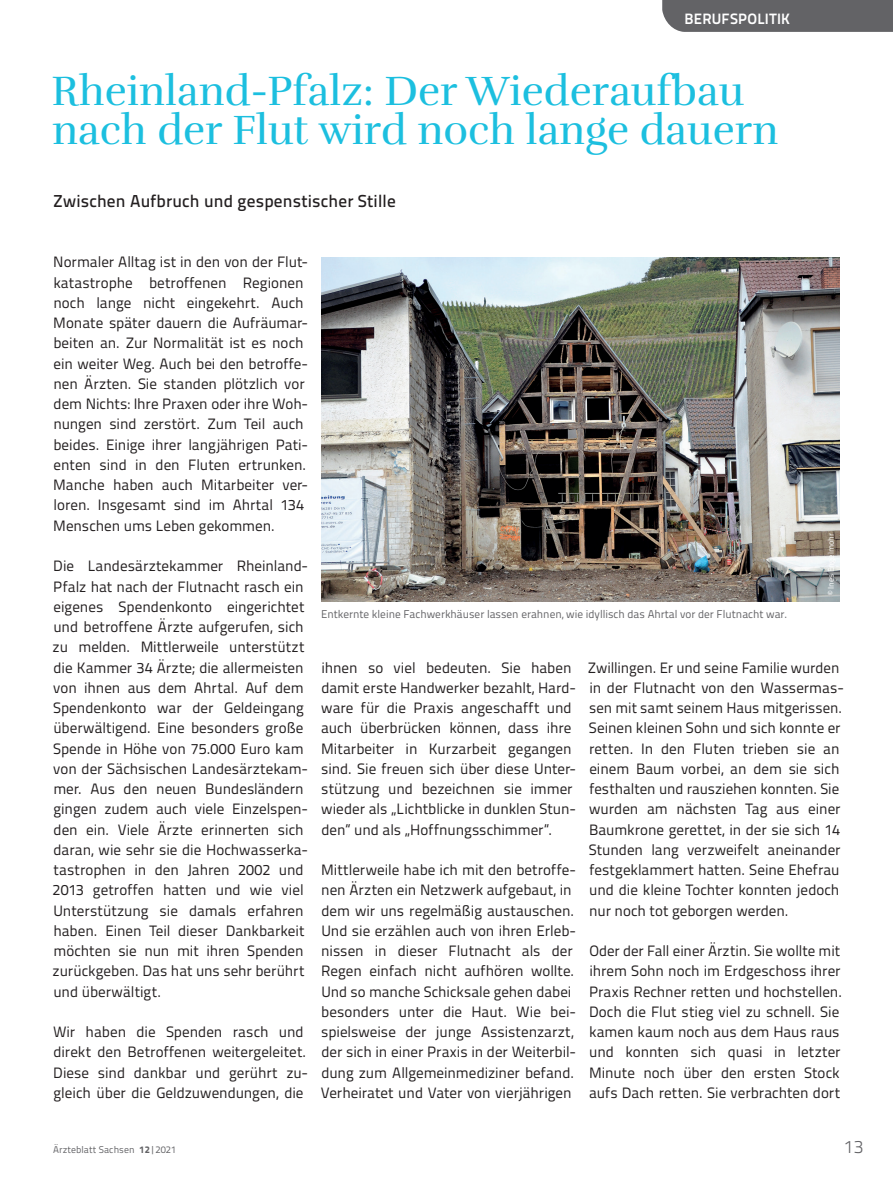
<style>
.page{position:relative;width:893px;height:1191px;background:#fff}
.page>*{position:absolute;margin:0;border:0;box-sizing:border-box;transform-origin:0 0}
.t1{font:42px/39px "Rufina";color:#1cbfdf}
.t2{font:300 18px "Titillium Text";color:#636366}
.t3{font:500 17.25px "Titillium Text";letter-spacing:.01em;color:#231f20}
.t4{font:15px/20.2px "Titillium Text";color:#231f20}
.t5{font:700 15px "Titillium Text";letter-spacing:.01em;color:#fff}
.t6{font:11.25px "Titillium Text";color:#636366}
.t7{font:9.75px "Titillium Text";letter-spacing:.01em;color:#636366}
.t8{font:8.25px "Titillium Text";color:#fff}
.s1{font-weight:800}
</style>
<div class="page">
<div style="left:662px;top:0;width:231px;height:32px;background:#636366"></div>
<img style="left:321px;top:257px;width:519px;height:344px">
<p class="t5" style="left:685px;top:7px;width:107px">BERUFSPOLITIK</p>
<h1 class="t1" style="left:52px;top:72px;width:728px">Rheinland-Pfalz: Der Wiederaufbau nach der Flut wird noch lange dauern</h1>
<p class="t3" style="left:53px;top:187px;width:344px">Zwischen Aufbruch und gespenstischer Stille</p>
<p class="t4" style="left:53px;top:251px;width:256px">Normaler Alltag ist in den von der Flut&shy;katastrophe betroffenen Regionen noch lange nicht eingekehrt. Auch Monate später dauern die Aufräumar&shy;beiten an. Zur Normalität ist es noch ein weiter Weg. Auch bei den betroffe&shy;nen Ärzten. Sie standen plötzlich vor dem Nichts: Ihre Praxen oder ihre Woh&shy;nungen sind zerstört. Zum Teil auch beides. Einige ihrer langjährigen Pati&shy;enten sind in den Fluten ertrunken.<br>Manche haben auch Mitarbeiter ver&shy;loren. Insgesamt sind im Ahrtal 134<br>Menschen ums Leben gekommen.</p>
<p class="t4" style="left:53px;top:555px;width:257px">Die Landesärztekammer Rheinland-Pfalz hat nach der Flutnacht rasch ein eigenes Spendenkonto eingerichtet und betroffene Ärzte aufgerufen, sich zu melden. Mittlerweile unterstützt die Kammer 34 Ärzte; die allermeisten von ihnen aus dem Ahrtal. Auf dem Spendenkonto war der Geldeingang überwältigend. Eine besonders große Spende in Höhe von 75.000 Euro kam von der Sächsischen Landesärztekam&shy;mer. Aus den neuen Bundesländern gingen zudem auch viele Einzelspen&shy;den ein. Viele Ärzte erinnerten sich daran, wie sehr sie die Hochwasserka&shy;tastrophen in den Jahren 2002 und 2013 getroffen hatten und wie viel Unterstützung sie damals erfahren haben. Einen Teil dieser Dankbarkeit möchten sie nun mit ihren Spenden zurückgeben. Das hat uns sehr berührt und überwältigt.</p>
<p class="t4" style="left:53px;top:1021px;width:253px;text-align:justify">Wir haben die Spenden rasch und direkt den Betroffenen weitergeleitet.<br>Diese sind dankbar und gerührt zu-- gleich über die Geldzuwendungen, die</p>
<p class="t6" style="left:321px;top:606px;width:466px">Entkernte kleine Fachwerkhäuser lassen erahnen, wie idyllisch das Ahrtal vor der Flutnacht war.</p>
<p class="t8" style="left:825px;top:595px;width:64px;rotate:-90deg">© Ines Engelmohr</p>
<p class="t4" style="left:321px;top:656px;width:256px">ihnen so viel bedeuten. Sie haben damit erste Handwerker bezahlt, Hard&shy;ware für die Praxis angeschafft und auch überbrücken können, dass ihre Mitarbeiter in Kurzarbeit gegangen sind. Sie freuen sich über diese Unter&shy;stützung und bezeichnen sie immer wieder als „Lichtblicke in dunklen Stun&shy;den“ und als „Hoffnungsschimmer“.</p>
<p class="t4" style="left:321px;top:859px;width:257px">Mittlerweile habe ich mit den betroffe&shy;nen Ärzten ein Netzwerk aufgebaut, in dem wir uns regelmäßig austauschen.<br>Und sie erzählen auch von ihren Erleb&shy;nissen in dieser Flutnacht als der Regen einfach nicht aufhören wollte.<br>Und so manche Schicksale gehen dabei besonders unter die Haut. Wie bei&shy;spielsweise der junge Assistenzarzt, der sich in einer Praxis in der Weiterbil&shy;dung zum Allgemeinmediziner befand.<br>Verheiratet und Vater von vierjährigen</p>
<p class="t4" style="left:588px;top:656px;width:258px">Zwillingen. Er und seine Familie wurden in der Flutnacht von den Wassermas&shy;sen mit samt seinem Haus mitgerissen.<br>Seinen kleinen Sohn und sich konnte er retten. In den Fluten trieben sie an einem Baum vorbei, an dem sie sich festhalten und rausziehen konnten. Sie wurden am nächsten Tag aus einer Baumkrone gerettet, in der sie sich 14<br>Stunden lang verzweifelt aneinander festgeklammert hatten. Seine Ehefrau und die kleine Tochter konnten jedoch nur noch tot geborgen werden.</p>
<p class="t4" style="left:589px;top:940px;width:253px;text-align:justify">Oder der Fall einer Ärztin. Sie wollte mit ihrem Sohn noch im Erdgeschoss ihrer Praxis Rechner retten und hochstellen.<br>Doch die Flut stieg viel zu schnell. Sie kamen kaum noch aus dem Haus raus und konnten sich quasi in letzter Minute noch über den ersten Stock aufs Dach retten. Sie verbrachten dort</p>
<p class="t7" style="left:53px;top:1142px;width:125px">Ärzteblatt Sachsen <span class="s1">12</span>|2021</p>
<p class="t2" style="left:844px;top:1133px;width:21px">13</p>
</div>
